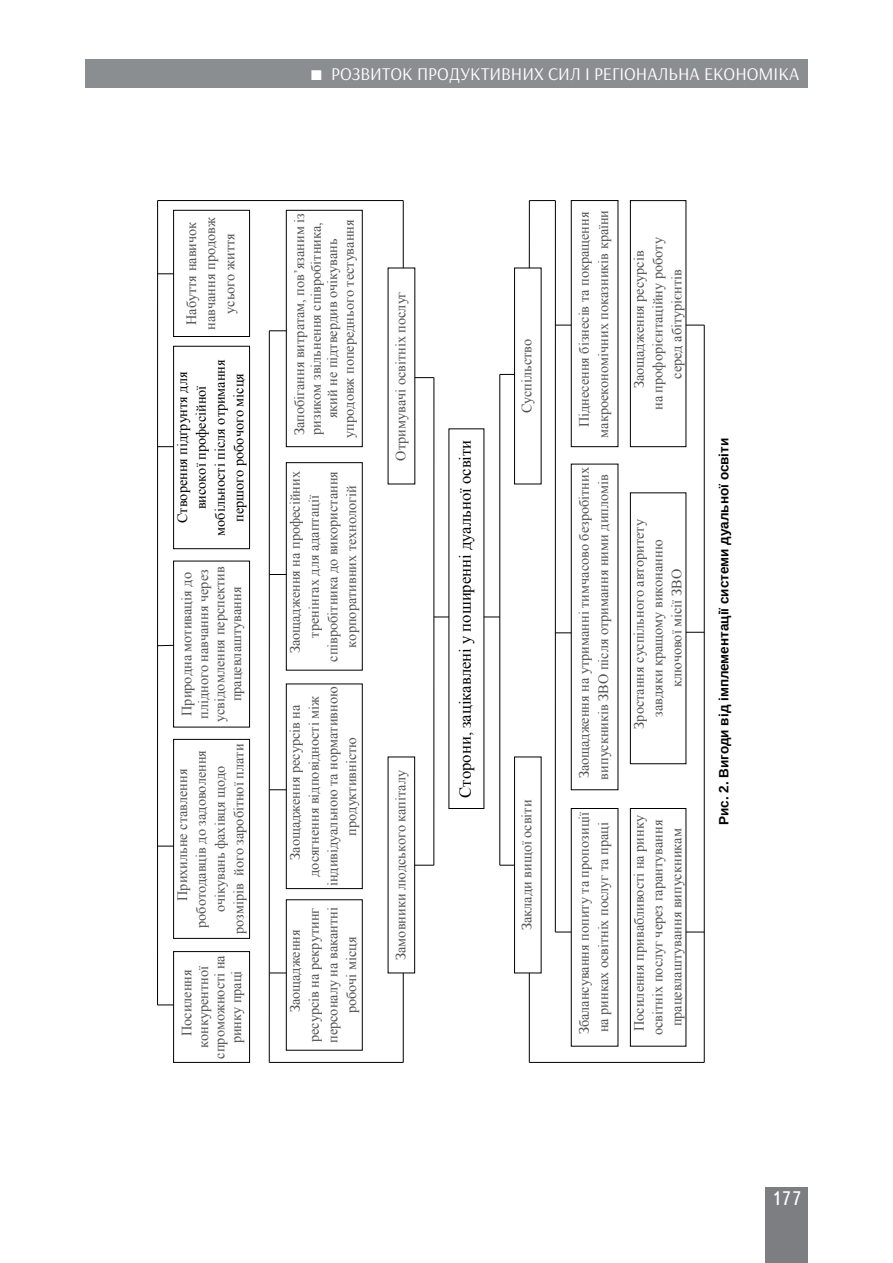
<style>
.page{position:relative;width:893px;height:1263px;background:#fff}
.page>*{position:absolute;margin:0;border:0;box-sizing:border-box;transform-origin:0 0}
.t1{font:19.5px "Ukrainian Text";color:#fff}
.t2{font:18px "Arsenal";color:#fff}
.t3{font:16.65px "Times New Roman";color:#000}
.t4{font:14.25px/18.9px "Times New Roman";color:#535355;text-align:center}
.t5{font:14.25px/18.9px "Times New Roman";color:#000;text-align:center}
.t6{font:700 13.5px "Arimo";color:#000}
</style>
<div class="page">
<div style="left:765px;top:1187px;width:43px;height:76px;background:#7d7e81"></div>
<div style="left:85px;top:59px;width:723px;height:29px;background:#8b8e90"></div>
<svg style="left:224px;top:201px;width:28px;height:858px"></svg>
<svg style="left:281px;top:201px;width:29px;height:850px"></svg>
<svg style="left:568px;top:200px;width:29px;height:847px"></svg>
<img style="left:449px;top:429px;width:34px;height:379px">
<hr style="left:433px;top:378px;width:1px;height:487px;background:#000">
<svg style="left:434px;top:616px;width:15px;height:1px"></svg>
<hr style="left:403px;top:201px;width:1px;height:67px;background:#000">
<hr style="left:158px;top:200px;width:245px;height:1px;background:#000">
<hr style="left:157px;top:201px;width:1px;height:804px;background:#000">
<div style="left:173px;top:951px;width:77px;height:112px;border:1px solid #000"></div>
<img style="left:174px;top:952px;width:75px;height:110px">
<div style="left:173px;top:739px;width:77px;height:200px;border:1px solid #000"></div>
<img style="left:174px;top:740px;width:75px;height:198px">
<div style="left:173px;top:561px;width:77px;height:166px;border:1px solid #000"></div>
<img style="left:174px;top:561px;width:75px;height:166px">
<div style="left:173px;top:346px;width:77px;height:203px;border:1px solid #000"></div>
<img style="left:174px;top:347px;width:75px;height:201px">
<div style="left:173px;top:210px;width:77px;height:127px;border:1px solid #000"></div>
<img style="left:174px;top:211px;width:75px;height:125px">
<svg style="left:415px;top:377px;width:19px;height:1px"></svg>
<svg style="left:158px;top:273px;width:16px;height:1px"></svg>
<svg style="left:158px;top:446px;width:16px;height:1px"></svg>
<svg style="left:158px;top:645px;width:16px;height:1px"></svg>
<svg style="left:158px;top:846px;width:16px;height:1px"></svg>
<svg style="left:158px;top:1004px;width:16px;height:1px"></svg>
<div style="left:388px;top:756px;width:27px;height:217px;border:1px solid #000"></div>
<img style="left:389px;top:757px;width:25px;height:215px">
<div style="left:286px;top:899px;width:77px;height:152px;border:1px solid #000"></div>
<img style="left:287px;top:900px;width:75px;height:150px">
<div style="left:286px;top:683px;width:77px;height:206px;border:1px solid #000"></div>
<img style="left:287px;top:684px;width:75px;height:204px">
<div style="left:286px;top:462px;width:77px;height:209px;border:1px solid #000"></div>
<img style="left:287px;top:463px;width:75px;height:207px">
<div style="left:286px;top:210px;width:77px;height:237px;border:1px solid #000"></div>
<img style="left:287px;top:211px;width:75px;height:235px">
<hr style="left:269px;top:1062px;width:134px;height:1px;background:#000">
<hr style="left:269px;top:331px;width:1px;height:731px;background:#000">
<svg style="left:269px;top:972px;width:17px;height:1px"></svg>
<svg style="left:269px;top:789px;width:17px;height:1px"></svg>
<svg style="left:269px;top:574px;width:17px;height:1px"></svg>
<svg style="left:269px;top:330px;width:17px;height:1px"></svg>
<hr style="left:403px;top:973px;width:1px;height:89px;background:#000">
<svg style="left:415px;top:865px;width:19px;height:1px"></svg>
<svg style="left:484px;top:616px;width:15px;height:1px"></svg>
<hr style="left:499px;top:374px;width:1px;height:491px;background:#000">
<div style="left:514px;top:756px;width:28px;height:217px;border:1px solid #000"></div>
<img style="left:515px;top:757px;width:26px;height:215px">
<div style="left:514px;top:268px;width:28px;height:216px;border:1px solid #000"></div>
<img style="left:515px;top:268px;width:26px;height:216px">
<svg style="left:500px;top:865px;width:15px;height:1px"></svg>
<svg style="left:500px;top:374px;width:15px;height:1px"></svg>
<hr style="left:529px;top:973px;width:1px;height:89px;background:#000">
<hr style="left:529px;top:1062px;width:175px;height:1px;background:#000">
<hr style="left:704px;top:325px;width:1px;height:737px;background:#000">
<div style="left:630px;top:808px;width:56px;height:238px;border:1px solid #000"></div>
<img style="left:631px;top:809px;width:55px;height:237px">
<div style="left:630px;top:492px;width:56px;height:272px;border:1px solid #000"></div>
<img style="left:631px;top:493px;width:55px;height:270px">
<div style="left:630px;top:200px;width:56px;height:247px;border:1px solid #000"></div>
<img style="left:631px;top:201px;width:55px;height:245px">
<svg style="left:686px;top:632px;width:18px;height:1px"></svg>
<svg style="left:686px;top:931px;width:18px;height:1px"></svg>
<svg style="left:686px;top:325px;width:18px;height:1px"></svg>
<hr style="left:529px;top:201px;width:1px;height:67px;background:#000">
<svg style="left:529px;top:200px;width:26px;height:1px"></svg>
<hr style="left:555px;top:201px;width:1px;height:731px;background:#000">
<div style="left:571px;top:808px;width:47px;height:238px;border:1px solid #000"></div>
<img style="left:572px;top:809px;width:46px;height:237px">
<div style="left:571px;top:464px;width:47px;height:326px;border:1px solid #000"></div>
<img style="left:572px;top:464px;width:46px;height:325px">
<div style="left:571px;top:200px;width:47px;height:247px;border:1px solid #000"></div>
<img style="left:572px;top:201px;width:46px;height:245px">
<svg style="left:555px;top:931px;width:16px;height:1px"></svg>
<svg style="left:555px;top:632px;width:16px;height:1px"></svg>
<svg style="left:555px;top:325px;width:16px;height:1px"></svg>
<p class="t2" style="left:331px;top:63px;width:470px">Розвиток продуктивних сил і регіональна економіка</p>
<p class="t4" style="left:182px;top:330px;width:114px;rotate:-90deg">Набуття навичок навчання продовж усього життя</p>
<p class="t5" style="left:173px;top:536px;width:178px;rotate:-90deg">Створення підґрунтя для високої професійної мобільності після отримання першого робочого місця</p>
<p class="t4" style="left:178px;top:722px;width:157px;line-height:16.5px;rotate:-90deg">Природна мотивація до плідного навчання через усвідомлення перспектив працевлаштування</p>
<p class="t4" style="left:173px;top:934px;width:192px;rotate:-90deg">Прихильне ставлення роботодавців до задоволення очікувань фахівця щодо розмірів його заробітної плати</p>
<p class="t4" style="left:178px;top:1058px;width:105px;line-height:16.5px;rotate:-90deg">Посилення конкурентної спроможності на ринку праці</p>
<p class="t4" style="left:291px;top:438px;width:226px;line-height:16.5px;rotate:-90deg">Запобігання витратам, пов’язаним із ризиком звільнення співробітника, який не підтвердив очікувань упродовж попереднього тестування</p>
<p class="t4" style="left:285px;top:662px;width:192px;rotate:-90deg">Заощадження на професійних тренінгах для адаптації співробітника до використання корпоративних технологій</p>
<p class="t4" style="left:285px;top:886px;width:201px;rotate:-90deg">Заощадження ресурсів на досягнення відповідності між індивідуальною та нормативною продуктивністю</p>
<p class="t4" style="left:285px;top:1043px;width:137px;rotate:-90deg">Заощадження ресурсів на рекрутинг персоналу на вакантні робочі місця</p>
<p class="t4" style="left:391px;top:460px;width:170px;rotate:-90deg">Отримувачі освітніх послуг</p>
<p class="t4" style="left:391px;top:960px;width:192px;rotate:-90deg">Замовники людського капіталу</p>
<p class="t3" style="left:454px;top:798px;width:359px;rotate:-90deg">Сторони, зацікавлені у поширенні дуальної освіти</p>
<p class="t4" style="left:517px;top:413px;width:76px;rotate:-90deg">Суспільство</p>
<p class="t4" style="left:517px;top:930px;width:132px;rotate:-90deg">Заклади вищої освіти</p>
<p class="t4" style="left:574px;top:438px;width:229px;text-align:right;rotate:-90deg">Піднесення бізнесів та покращення макроекономічних показників країни</p>
<p class="t4" style="left:574px;top:780px;width:314px;text-align:left;rotate:-90deg">Заощадження на утриманні тимчасово безробітних випускників ЗВО після отримання ними дипломів</p>
<p class="t4" style="left:574px;top:1034px;width:224px;text-align:left;rotate:-90deg">Збалансування попиту та пропозиції на ринках освітніх послуг та праці</p>
<p class="t4" style="left:629px;top:410px;width:174px;rotate:-90deg">Заощадження ресурсів<br>на профорієнтаційну роботу серед абітурієнтів</p>
<p class="t4" style="left:629px;top:729px;width:211px;rotate:-90deg">Зростання суспільного авторитету</p>
<p class="t4" style="left:648px;top:717px;width:179px;rotate:-90deg">завдяки кращому виконанню</p>
<p class="t4" style="left:667px;top:687px;width:120px;rotate:-90deg">ключової місії ЗВО</p>
<p class="t4" style="left:629px;top:1035px;width:221px;rotate:-90deg">Посилення привабливості на ринку освітніх послуг через гарантування працевлаштування випускникам</p>
<p class="t6" style="left:714px;top:825px;width:389px;rotate:-90deg">Рис. 2. Вигоди від імплементації системи дуальної освіти</p>
<h1 class="t1" style="left:771px;top:1188px;width:32px">177</h1>
</div>
